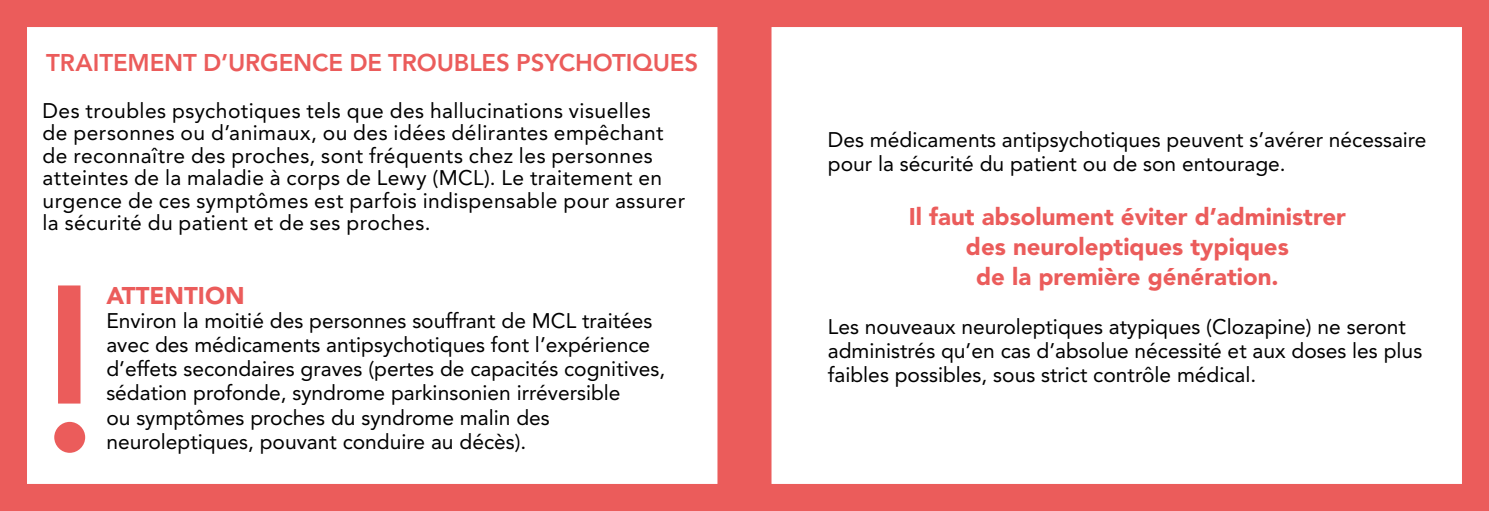
<style>
.page{position:relative;width:1489px;height:511px;background:#fff}
.page>*{position:absolute;margin:0;border:0;box-sizing:border-box;transform-origin:0 0}
.t1{font:500 234px "Avenir LT Std";color:#eb5c5b}
.t2{font:900 24px/30px "Avenir LT Std";color:#eb5c5b;text-align:center}
.t3{font:800 24px "Avenir LT Std";letter-spacing:-.005em;color:#eb5c5b}
.t4{font:21px/24px "Avenir LT Std";color:#000}
.t5{font:21px/22.5px "Avenir LT Std";letter-spacing:.02em;color:#000}
</style>
<div class="page">
<div style="left:0;top:0;width:744px;height:510px;border:27px solid #eb5c5b"></div>
<div style="left:744px;top:0;width:744px;height:510px;border:27px solid #eb5c5b"></div>
<p class="t3" style="left:46px;top:48px;width:653px">TRAITEMENT D’URGENCE DE TROUBLES PSYCHOTIQUES</p>
<p class="t5" style="left:43px;top:99px;width:644px">Des troubles psychotiques tels que des hallucinations visuelles<br>de personnes ou d’animaux, ou des idées délirantes empêchant de reconnaître des proches, sont fréquents chez les personnes atteintes de la maladie à corps de Lewy (MCL). Le traitement en urgence de ces symptômes est parfois indispensable pour assurer la sécurité du patient et de ses proches.</p>
<h1 class="t1" style="left:37px;top:235px;width:67px">!</h1>
<p class="t2" style="left:106px;top:280px;width:140px">ATTENTION</p>
<p class="t4" style="left:106px;top:309px;width:560px">Environ la moitié des personnes souffrant de MCL traitées avec des médicaments antipsychotiques font l’expérience d’effets secondaires graves (pertes de capacités cognitives, sédation profonde, syndrome parkinsonien irréversible<br>ou symptômes proches du syndrome malin des neuroleptiques, pouvant conduire au décès).</p>
<p class="t4" style="left:827px;top:128px;width:600px">Des médicaments antipsychotiques peuvent s’avérer nécessaire pour la sécurité du patient ou de son entourage.</p>
<p class="t2" style="left:908px;top:202px;width:438px">Il faut absolument éviter d’administrer des neuroleptiques typiques<br>de la première génération.</p>
<p class="t4" style="left:827px;top:314px;width:596px">Les nouveaux neuroleptiques atypiques (Clozapine) ne seront administrés qu’en cas d’absolue nécessité et aux doses les plus faibles possibles, sous strict contrôle médical.</p>
</div>
